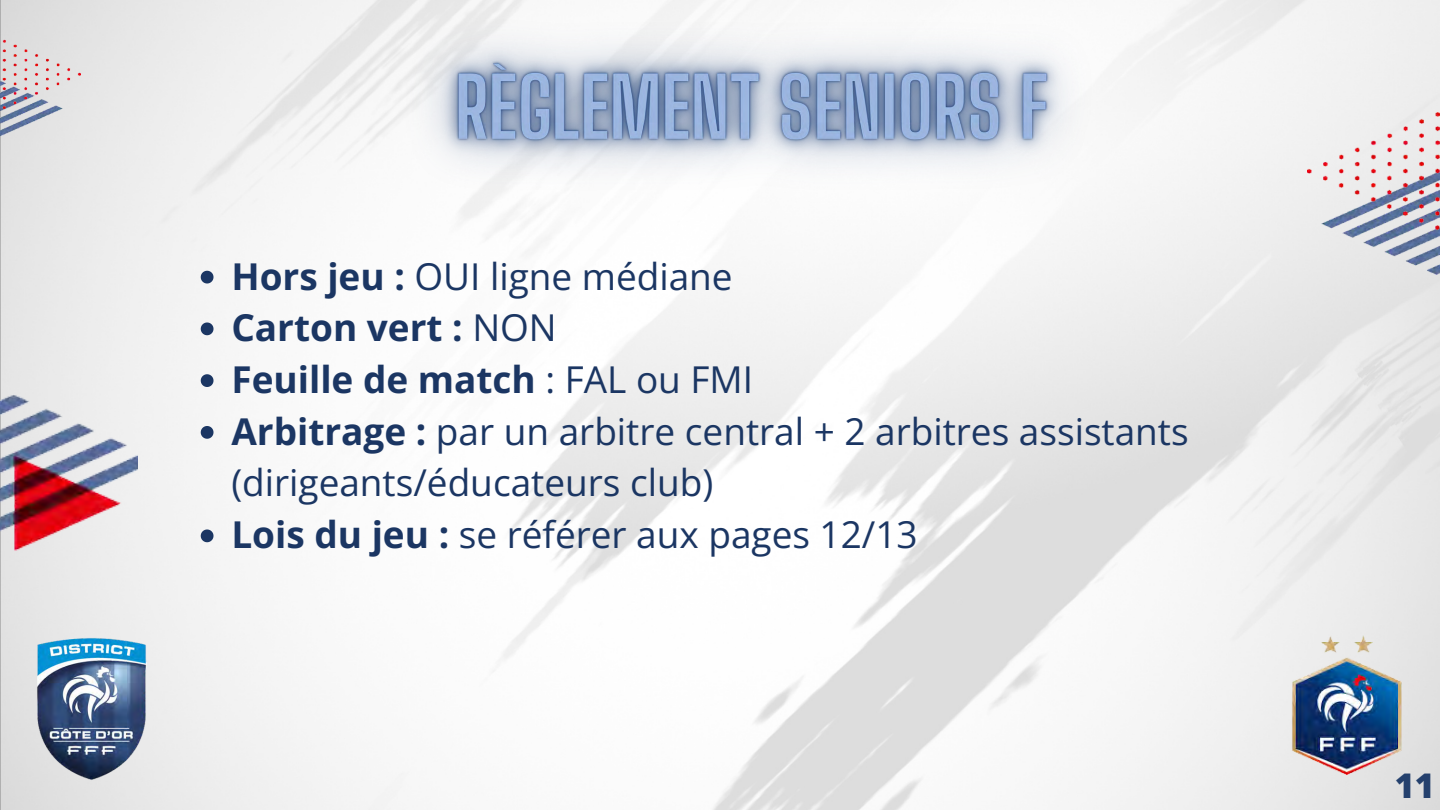
<style>
.page{position:relative;width:1440px;height:810px;background:#fff}
.page>*{position:absolute;margin:0;border:0;box-sizing:border-box;transform-origin:0 0}
.t1{font:37px/51.8px "Open Sans";color:#1b3663}
.t2{font:700 37px "Open Sans";color:#1b3663}
.t3{font:800 34px "Open Sans";color:#24406d}
.s1{font-weight:700}
.s2{font-weight:400}
</style>
<div class="page">
<img style="left:0;top:0;width:1440px;height:810px">
<img style="left:363px;top:0;width:778px;height:248px">
<img style="left:0;top:113px;width:63px;height:30px">
<img style="left:0;top:35px;width:80px;height:78px">
<img style="left:0;top:381px;width:137px;height:170px">
<img style="left:1321px;top:230px;width:118px;height:45px">
<img style="left:1308px;top:113px;width:131px;height:117px">
<svg style="left:201px;top:271px;width:12px;height:13px"></svg>
<svg style="left:201px;top:322px;width:12px;height:13px"></svg>
<svg style="left:201px;top:374px;width:12px;height:13px"></svg>
<svg style="left:201px;top:426px;width:12px;height:13px"></svg>
<svg style="left:201px;top:530px;width:12px;height:12px"></svg>
<img style="left:0;top:561px;width:301px;height:249px">
<img style="left:1258px;top:619px;width:178px;height:165px">
<p class="t1" style="left:231px;top:249px;width:503px"><span class="s1">Hors jeu :</span> OUI ligne médiane</p>
<p class="t2" style="left:231px;top:302px;width:327px">Carton vert : <span class="s2">NON</span></p>
<p class="t2" style="left:231px;top:353px;width:523px">Feuille de match <span class="s2">: FAL ou FMI</span></p>
<p class="t1" style="left:231px;top:404px;width:959px"><span class="s1">Arbitrage :</span> par un arbitre central + 2 arbitres assistants (dirigeants/éducateurs club)</p>
<p class="t1" style="left:231px;top:508px;width:688px"><span class="s1">Lois du jeu :</span> se référer aux pages 12/13</p>
<p class="t3" style="left:1395px;top:761px;width:41px">11</p>
</div>
